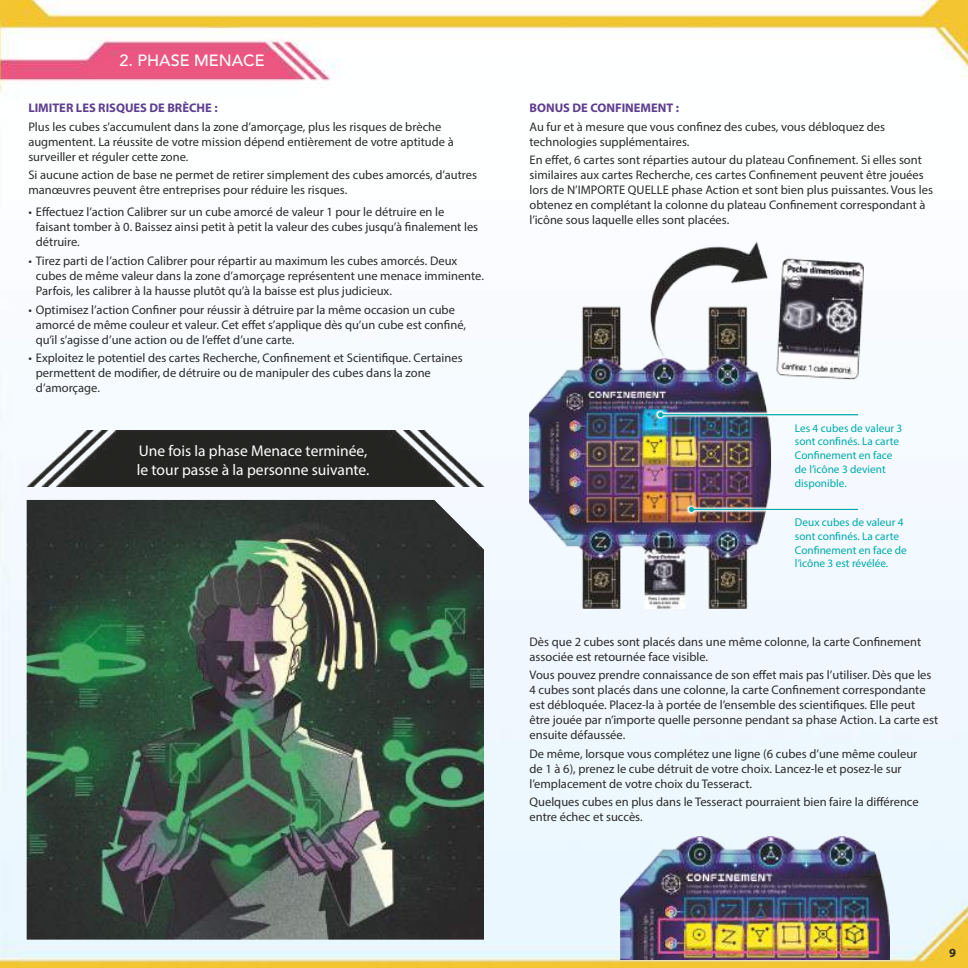
<style>
.page{position:relative;width:968px;height:968px;background:#fff}
.page>*{position:absolute;margin:0;border:0;box-sizing:border-box;transform-origin:0 0}
.t1{font:500 16.25px "Avenir";color:#fff}
.t2{font:15.5px/19px "Myriad Pro";color:#fff}
.t3{font:12.5px/15px "Myriad Pro";color:#2b2b2a}
.t4{font:700 12.5px "Myriad Pro";color:#5e3e8e}
.t5{font:700 12.5px "Myriad Pro";color:#2b2b2a}
.t6{font:11.25px/13.8px "Myriad Pro";color:#00a9aa}
</style>
<div class="page">
<img style="left:0;top:0;width:967px;height:967px">
<img style="left:27px;top:500px;width:457px;height:439px">
<img style="left:529px;top:242px;width:334px;height:366px">
<img style="left:620px;top:836px;width:269px;height:123px">
<img style="left:27px;top:430px;width:457px;height:56px">
<svg style="left:655px;top:409px;width:206px;height:11px"></svg>
<hr style="left:660px;top:414px;width:197px;height:1px;background:#00a9aa">
<svg style="left:658px;top:412px;width:5px;height:5px"></svg>
<svg style="left:686px;top:504px;width:174px;height:11px;fill:#f1f8f9"></svg>
<hr style="left:691px;top:508px;width:166px;height:2px;background:#00a9aa">
<svg style="left:689px;top:507px;width:5px;height:5px"></svg>
<h1 class="t1" style="left:119px;top:46px;width:147px">2. PHASE MENACE</h1>
<p class="t4" style="left:28px;top:100px;width:191px">LIMITER LES RISQUES DE BRÈCHE :</p>
<p class="t3" style="left:28px;top:119px;width:427px">Plus les cubes s’accumulent dans la zone d’amorçage, plus les risques de brèche augmentent. La réussite de votre mission dépend entièrement de votre aptitude à surveiller et réguler cette zone.</p>
<p class="t3" style="left:28px;top:167px;width:450px">Si aucune action de base ne permet de retirer simplement des cubes amorcés, d’autres manœuvres peuvent être entreprises pour réduire les risques.</p>
<p class="t3" style="left:36px;top:204px;width:444px;text-indent:-8px">• Effectuez l’action Calibrer sur un cube amorcé de valeur 1 pour le détruire en le faisant tomber à 0. Baissez ainsi petit à petit la valeur des cubes jusqu’à finalement les détruire.</p>
<p class="t3" style="left:36px;top:253px;width:449px;text-indent:-8px">• Tirez parti de l’action Calibrer pour répartir au maximum les cubes amorcés. Deux cubes de même valeur dans la zone d’amorçage représentent une menace imminente.<br>Parfois, les calibrer à la hausse plutôt qu’à la baisse est plus judicieux.</p>
<p class="t3" style="left:36px;top:302px;width:431px;text-indent:-8px">• Optimisez l’action Confiner pour réussir à détruire par la même occasion un cube amorcé de même couleur et valeur. Cet effet s’applique dès qu’un cube est confiné, qu’il s’agisse d’une action ou de l’effet d’une carte.</p>
<p class="t3" style="left:36px;top:350px;width:428px;text-indent:-8px">• Exploitez le potentiel des cartes Recherche, Confinement et Scientifique. Certaines permettent de modifier, de détruire ou de manipuler des cubes dans la zone d’amorçage.</p>
<p class="t2" style="left:137px;top:440px;width:234px">Une fois la phase Menace terminée, le tour passe à la personne suivante.</p>
<p class="t4" style="left:529px;top:100px;width:151px">BONUS DE CONFINEMENT :</p>
<p class="t3" style="left:529px;top:119px;width:357px">Au fur et à mesure que vous confinez des cubes, vous débloquez des technologies supplémentaires.</p>
<p class="t3" style="left:529px;top:152px;width:405px">En effet, 6 cartes sont réparties autour du plateau Confinement. Si elles sont similaires aux cartes Recherche, ces cartes Confinement peuvent être jouées lors de N’IMPORTE QUELLE phase Action et sont bien plus puissantes. Vous les obtenez en complétant la colonne du plateau Confinement correspondant à l’icône sous laquelle elles sont placées.</p>
<p class="t6" style="left:794px;top:420px;width:109px">Les 4 cubes de valeur 3 sont confinés. La carte<br>Confinement en face de l’icône 3 devient disponible.</p>
<p class="t6" style="left:794px;top:515px;width:113px">Deux cubes de valeur 4 sont confinés. La carte<br>Confinement en face de l’icône 3 est révélée.</p>
<p class="t3" style="left:529px;top:633px;width:393px">Dès que 2 cubes sont placés dans une même colonne, la carte Confinement associée est retournée face visible.</p>
<p class="t3" style="left:529px;top:667px;width:410px">Vous pouvez prendre connaissance de son effet mais pas l’utiliser. Dès que les 4 cubes sont placés dans une colonne, la carte Confinement correspondante est débloquée. Placez-la à portée de l’ensemble des scientifiques. Elle peut être jouée par n’importe quelle personne pendant sa phase Action. La carte est ensuite défaussée.</p>
<p class="t3" style="left:529px;top:745px;width:389px">De même, lorsque vous complétez une ligne (6 cubes d’une même couleur de 1 à 6), prenez le cube détruit de votre choix. Lancez-le et posez-le sur l’emplacement de votre choix du Tesseract.</p>
<p class="t3" style="left:529px;top:794px;width:390px">Quelques cubes en plus dans le Tesseract pourraient bien faire la différence entre échec et succès.</p>
<p class="t5" style="left:949px;top:944px;width:8px">9</p>
</div>
